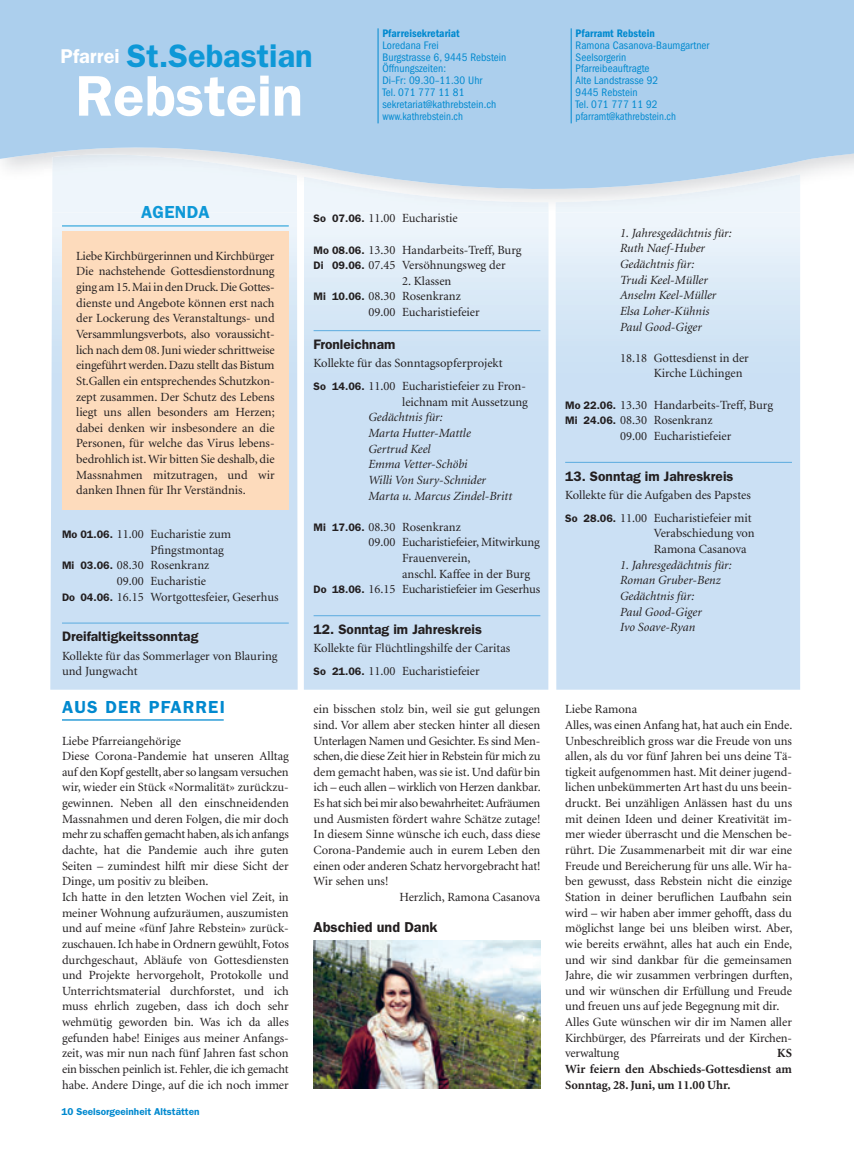
<style>
.page{position:relative;width:854px;height:1156px;background:#fff}
.page>*{position:absolute;margin:0;border:0;box-sizing:border-box;transform-origin:0 0}
.t1{font:600 57.5px "Franklin Gothic LT";color:#fff}
.t2{font:600 32.5px "Franklin Gothic LT";color:#0e98d7}
.t3{font:600 17.5px "Franklin Gothic LT";letter-spacing:.07em;color:#0089cf}
.t4{font:600 17.5px "Franklin Gothic LT";letter-spacing:.02em;color:#0e98d7}
.t5{font:600 14.38px "Franklin Gothic LT";color:#231f20}
.t6{font:600 13.75px "Franklin Gothic LT";color:#231f20}
.t7{font:12.5px/15.6px "Minion LT";color:#231f20}
.t8{font:italic 12.5px/15.6px "Minion LT";color:#231f20}
.t9{font:12.5px "Minion LT";letter-spacing:-.02em;color:#231f20}
.t10{font:700 12.5px/15.6px "Minion LT";color:#231f20;text-align:justify}
.t11{font:12.5px "Minion LT";letter-spacing:-.025em;color:#231f20}
.t12{font:condensed 11.25px/11.9px "Franklin Gothic LT";letter-spacing:.005em;color:#0089cf}
.t13{font:600 condensed 11.25px "Franklin Gothic LT";letter-spacing:.005em;color:#0089cf}
.t14{font:600 10px "Franklin Gothic LT";color:#0089cf}
.s1{font-size:20px;color:#fff}
.s2{font-family:"Franklin Gothic LT";font-weight:600;font-size:10.88px}
</style>
<div class="page">
<div style="left:0;top:0;width:854px;height:205px;background:#accfed"></div>
<hr style="left:571px;top:28px;width:1px;height:95px;background:#0089cf">
<hr style="left:378px;top:28px;width:1px;height:95px;background:#0089cf">
<svg style="left:556px;top:212px;width:244px;height:477px;background:#d0e3f5"></svg>
<img style="left:556px;top:174px;width:244px;height:38px">
<svg style="left:304px;top:212px;width:244px;height:477px;background:#d0e3f5"></svg>
<img style="left:304px;top:177px;width:245px;height:35px">
<svg style="left:50px;top:212px;width:248px;height:477px;background:#cee2f4"></svg>
<img style="left:52px;top:154px;width:245px;height:58px">
<hr style="left:62px;top:225px;width:227px;height:1px;background:#0e98d7">
<hr style="left:62px;top:622px;width:227px;height:1px;background:#5babdf">
<hr style="left:314px;top:330px;width:226px;height:1px;background:#5babdf">
<hr style="left:314px;top:615px;width:226px;height:1px;background:#5babdf">
<hr style="left:565px;top:462px;width:227px;height:1px;background:#5babdf">
<hr style="left:62px;top:719px;width:162px;height:1px;background:#0089cf">
<img style="left:314px;top:940px;width:226px;height:148px">
<div style="left:62px;top:231px;width:227px;height:279px;background:#fddbbc"></div>
<h2 class="t2" style="left:61px;top:44px;width:254px"><span class="s1">Pfarrei</span> St.Sebastian</h2>
<h1 class="t1" style="left:75px;top:76px;width:229px">Rebstein</h1>
<p class="t13" style="left:382px;top:29px;width:79px">Pfarreisekretariat</p>
<p class="t12" style="left:382px;top:40px;width:125px">Loredana Frei<br>Burgstrasse 6, 9445 Rebstein<br>Öffnungszeiten:<br>Di–Fr: 09.30–11.30 Uhr<br>Tel. 071 777 11 81 sekretariat@kathrebstein.ch www.kathrebstein.ch</p>
<p class="t13" style="left:576px;top:29px;width:81px">Pfarramt Rebstein</p>
<p class="t12" style="left:576px;top:40px;width:135px">Ramona Casanova-Baumgartner<br>Seelsorgerin<br>Pfarreibeauftragte<br>Alte Landstrasse 92<br>9445 Rebstein<br>Tel. 071 777 11 92 pfarramt@kathrebstein.ch</p>
<h3 class="t4" style="left:141px;top:206px;width:70px">AGENDA</h3>
<p class="t7" style="left:76px;top:249px;width:200px;text-align:justify">Liebe Kirchbürgerinnen und Kirchbürger Die nachstehende Gottesdienstordnung ging am 15. Mai in den Druck. Die Gottes&shy;dienste und Angebote können erst nach der Lockerung des Veranstaltungs- und Versammlungsverbots, also voraussicht&shy;lich nach dem 08. Juni wieder schrittweise eingeführt werden. Dazu stellt das Bistum St.Gallen ein entsprechendes Schutzkon&shy;zept zusammen. Der Schutz des Lebens liegt uns allen besonders am Herzen; dabei denken wir insbesondere an die Personen, für welche das Virus lebens&shy;bedrohlich ist. Wir bitten Sie deshalb, die Massnahmen mitzutragen, und wir danken Ihnen für Ihr Verständnis.</p>
<p class="t7" style="left:62px;top:527px;width:171px"><span class="s2">Mo 01.06.</span> 11.00 Eucharistie zum</p>
<p class="t7" style="left:151px;top:543px;width:75px">Pfingstmontag</p>
<p class="t7" style="left:62px;top:558px;width:149px"><span class="s2">Mi 03.06.</span> 08.30 Rosenkranz</p>
<p class="t7" style="left:117px;top:574px;width:91px">09.00 Eucharistie</p>
<p class="t7" style="left:62px;top:589px;width:218px"><span class="s2">Do 04.06.</span> 16.15 Wortgottesfeier, Geserhus</p>
<p class="t6" style="left:62px;top:631px;width:138px">Dreifaltigkeitssonntag</p>
<p class="t7" style="left:62px;top:648px;width:217px">Kollekte für das Sommerlager von Blauring und Jungwacht</p>
<h3 class="t3" style="left:62px;top:701px;width:164px">AUS DER PFARREI</h3>
<p class="t7" style="left:62px;top:733px;width:228px">Liebe Pfarreiangehörige<br>Diese Corona-Pandemie hat unseren Alltag auf den Kopf gestellt, aber so langsam versuchen wir, wieder ein Stück «Normalität» zurückzu&shy;gewinnen. Neben all den einschneidenden Massnahmen und deren Folgen, die mir doch mehr zu schaffen gemacht haben, als ich anfangs dachte, hat die Pandemie auch ihre guten Seiten – zumindest hilft mir diese Sicht der Dinge, um positiv zu bleiben.<br>Ich hatte in den letzten Wochen viel Zeit, in meiner Wohnung aufzuräumen, auszumisten und auf meine «fünf Jahre Rebstein» zurück&shy;zuschauen. Ich habe in Ordnern gewühlt, Fotos durchgeschaut, Abläufe von Gottesdiensten und Projekte hervorgeholt, Protokolle und Unterrichtsmaterial durchforstet, und ich muss ehrlich zugeben, dass ich doch sehr wehmütig geworden bin. Was ich da alles gefunden habe! Einiges aus meiner Anfangs&shy;zeit, was mir nun nach fünf Jahren fast schon ein bisschen peinlich ist. Fehler, die ich gemacht habe. Andere Dinge, auf die ich noch immer</p>
<p class="t14" style="left:61px;top:1108px;width:140px">10 Seelsorgeeinheit Altstätten</p>
<p class="t7" style="left:314px;top:211px;width:146px"><span class="s2">So 07.06.</span> 11.00 Eucharistie</p>
<p class="t7" style="left:314px;top:243px;width:210px"><span class="s2">Mo 08.06.</span> 13.30 Handarbeits-Treff, Burg<br><span class="s2">Di 09.06.</span> 07.45 Versöhnungsweg der</p>
<p class="t7" style="left:402px;top:274px;width:51px">2. Klassen</p>
<p class="t7" style="left:314px;top:289px;width:149px"><span class="s2">Mi 10.06.</span> 08.30 Rosenkranz</p>
<p class="t7" style="left:369px;top:305px;width:113px">09.00 Eucharistiefeier</p>
<p class="t6" style="left:314px;top:339px;width:83px">Fronleichnam</p>
<p class="t7" style="left:314px;top:353px;width:214px;line-height:22.8px">Kollekte für das Sonntagsopferprojekt<br><span class="s2">So 14.06.</span> 11.00 Eucharistiefeier zu Fron-</p>
<p class="t7" style="left:402px;top:395px;width:127px">leichnam mit Aussetzung</p>
<p class="t8" style="left:369px;top:410px;width:145px">Gedächtnis für:<br>Marta Hutter-Mattle<br>Gertrud Keel<br>Emma Vetter-Schöbi<br>Willi Von Sury-Schnider<br>Marta u. Marcus Zindel-Britt</p>
<p class="t7" style="left:314px;top:520px;width:149px"><span class="s2">Mi 17.06.</span> 08.30 Rosenkranz</p>
<p class="t7" style="left:369px;top:535px;width:173px">09.00 Eucharistiefeier, Mitwirkung</p>
<p class="t7" style="left:402px;top:551px;width:70px">Frauenverein,</p>
<p class="t7" style="left:402px;top:566px;width:129px">anschl. Kaffee in der Burg</p>
<p class="t7" style="left:314px;top:582px;width:228px"><span class="s2">Do 18.06.</span> 16.15 Eucharistiefeier im Geserhus</p>
<p class="t6" style="left:314px;top:624px;width:170px">12. Sonntag im Jahreskreis</p>
<p class="t7" style="left:314px;top:638px;width:198px;line-height:22.8px">Kollekte für Flüchtlingshilfe der Caritas<br><span class="s2">So 21.06.</span> 11.00 Eucharistiefeier</p>
<p class="t7" style="left:314px;top:702px;width:228px">ein bisschen stolz bin, weil sie gut gelungen</p>
<p class="t7" style="left:314px;top:718px;width:228px">sind. Vor allem aber stecken hinter all diesen</p>
<p class="t9" style="left:314px;top:735px;width:228px">Unterlagen Namen und Gesichter. Es sind Men-</p>
<p class="t7" style="left:314px;top:749px;width:228px">schen, die diese Zeit hier in Rebstein für mich zu</p>
<p class="t7" style="left:314px;top:764px;width:228px">dem gemacht haben, was sie ist. Und dafür bin</p>
<p class="t9" style="left:314px;top:782px;width:229px">ich – euch allen – wirklich von Herzen dankbar.</p>
<p class="t11" style="left:314px;top:798px;width:228px">Es hat sich bei mir also bewahrheitet: Aufräumen</p>
<p class="t7" style="left:314px;top:811px;width:228px">und Ausmisten fördert wahre Schätze zutage!</p>
<p class="t7" style="left:314px;top:827px;width:228px">In diesem Sinne wünsche ich euch, dass diese</p>
<p class="t7" style="left:314px;top:843px;width:228px">Corona-Pandemie auch in eurem Leben den</p>
<p class="t7" style="left:314px;top:858px;width:228px">einen oder anderen Schatz hervorgebracht hat!</p>
<p class="t7" style="left:314px;top:874px;width:76px">Wir sehen uns!</p>
<p class="t7" style="left:399px;top:889px;width:143px">Herzlich, Ramona Casanova</p>
<p class="t5" style="left:314px;top:922px;width:125px">Abschied und Dank</p>
<p class="t8" style="left:620px;top:226px;width:113px">1. Jahresgedächtnis für:<br>Ruth Naef-Huber<br>Gedächtnis für:<br>Trudi Keel-Müller<br>Anselm Keel-Müller<br>Elsa Loher-Kühnis<br>Paul Good-Giger</p>
<p class="t7" style="left:654px;top:351px;width:97px;text-indent:-34px">18.18 Gottesdienst in der<br>Kirche Lüchingen</p>
<p class="t7" style="left:565px;top:398px;width:210px"><span class="s2">Mo 22.06.</span> 13.30 Handarbeits-Treff, Burg</p>
<p class="t7" style="left:565px;top:413px;width:149px"><span class="s2">Mi 24.06.</span> 08.30 Rosenkranz</p>
<p class="t7" style="left:620px;top:429px;width:113px">09.00 Eucharistiefeier</p>
<p class="t6" style="left:565px;top:471px;width:170px">13. Sonntag im Jahreskreis</p>
<p class="t7" style="left:565px;top:484px;width:188px;line-height:22.8px">Kollekte für die Aufgaben des Papstes<br><span class="s2">So 28.06.</span> 11.00 Eucharistiefeier mit</p>
<p class="t7" style="left:654px;top:526px;width:103px">Verabschiedung von<br>Ramona Casanova</p>
<p class="t8" style="left:620px;top:557px;width:113px">1. Jahresgedächtnis für:<br>Roman Gruber-Benz<br>Gedächtnis für:<br>Paul Good-Giger<br>Ivo Soave-Ryan</p>
<p class="t7" style="left:565px;top:702px;width:229px">Liebe Ramona<br>Alles, was einen Anfang hat, hat auch ein Ende.<br>Unbeschreiblich gross war die Freude von uns allen, als du vor fünf Jahren bei uns deine Tä&shy;tigkeit aufgenommen hast. Mit deiner jugend&shy;lichen unbekümmerten Art hast du uns beein&shy;druckt. Bei unzähligen Anlässen hast du uns mit deinen Ideen und deiner Kreativität im&shy;mer wieder überrascht und die Menschen be&shy;rührt. Die Zusammenarbeit mit dir war eine Freude und Bereicherung für uns alle. Wir ha&shy;ben gewusst, dass Rebstein nicht die einzige Station in deiner beruflichen Laufbahn sein wird – wir haben aber immer gehofft, dass du möglichst lange bei uns bleiben wirst. Aber, wie bereits erwähnt, alles hat auch ein Ende, und wir sind dankbar für die gemeinsamen Jahre, die wir zusammen verbringen durften, und wir wünschen dir Erfüllung und Freude und freuen uns auf jede Begegnung mit dir.<br>Alles Gute wünschen wir dir im Namen aller Kirchbürger, des Pfarreirats und der Kirchen&shy;verwaltung</p>
<p class="t10" style="left:565px;top:1046px;width:228px;text-indent:212px">KS Wir feiern den Abschieds-Gottesdienst am Sonntag, 28. Juni, um 11.00 Uhr.</p>
</div>
